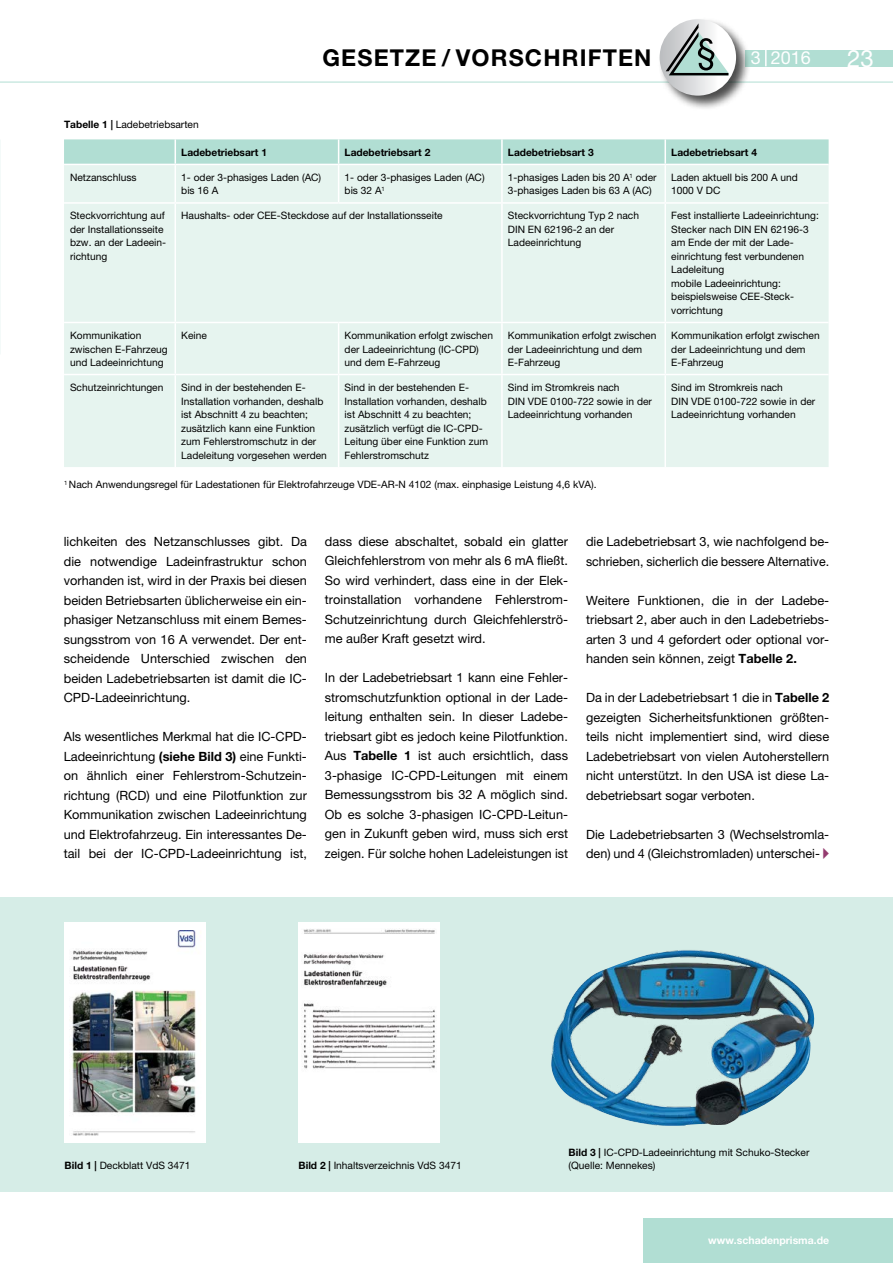
<style>
.page{position:relative;width:893px;height:1263px;background:#fff}
.page>*{position:absolute;margin:0;border:0;box-sizing:border-box;transform-origin:0 0}
.t1{font:24px "Helvetica Neue";color:#fff}
.t2{font:700 23.25px "Helvetica Neue";color:#000}
.t3{font:18px "Helvetica Neue";color:#fff}
.t4{font:12.75px/19.5px "Helvetica Neue";color:#000;text-align:justify}
.t5{font:700 10.5px "Helvetica Neue";color:#fff}
.t6{font:10.2px/13.5px "Helvetica Neue";color:#000}
.t7{font:700 10.2px "Helvetica Neue";color:#000}
.s1{font-weight:700}
.s2{font-family:"European Pi Three";color:#953b6f}
</style>
<div class="page">
<hr style="left:0;top:82px;width:893px;height:1px;background:#b1ded3">
<div style="left:0;top:897px;width:893px;height:294px;background:#d6ede7"></div>
<div style="left:745px;top:50px;width:148px;height:16px;background:#b1ded3"></div>
<div style="left:657px;top:17px;width:94px;height:94px;background:#000;opacity:.7"></div>
<svg style="left:660px;top:19px;width:76px;height:77px"></svg>
<div style="left:644px;top:1219px;width:249px;height:44px;background:#b1ded3"></div>
<svg style="left:765px;top:50px;width:2px;height:16px"></svg>
<svg style="left:666px;top:23px;width:62px;height:52px"></svg>
<img style="left:551px;top:950px;width:264px;height:176px">
<div style="left:65px;top:923px;width:141px;height:220px;background:#fff"></div>
<img style="left:71px;top:930px;width:125px;height:206px">
<div style="left:299px;top:923px;width:141px;height:220px;background:#fff"></div>
<img style="left:303px;top:929px;width:133px;height:140px">
<div style="left:64px;top:165px;width:765px;height:302px;background:#e6f4ef"></div>
<svg style="left:64px;top:139px;width:765px;height:25px;background:#b3dfd4"></svg>
<hr style="left:501px;top:139px;width:2px;height:25px;background:#fff">
<hr style="left:664px;top:139px;width:2px;height:25px;background:#fff">
<hr style="left:175px;top:165px;width:1px;height:37px;background:#fff">
<hr style="left:338px;top:165px;width:1px;height:37px;background:#fff">
<hr style="left:501px;top:165px;width:2px;height:37px;background:#fff">
<hr style="left:664px;top:165px;width:2px;height:37px;background:#fff">
<hr style="left:64px;top:202px;width:111px;height:2px;background:#fff">
<hr style="left:175px;top:202px;width:164px;height:2px;background:#fff">
<hr style="left:175px;top:204px;width:1px;height:118px;background:#fff">
<hr style="left:339px;top:202px;width:163px;height:2px;background:#fff">
<hr style="left:502px;top:202px;width:163px;height:2px;background:#fff">
<hr style="left:501px;top:204px;width:2px;height:118px;background:#fff">
<hr style="left:665px;top:202px;width:164px;height:2px;background:#fff">
<hr style="left:664px;top:204px;width:2px;height:118px;background:#fff">
<hr style="left:64px;top:322px;width:111px;height:1px;background:#fff">
<hr style="left:175px;top:322px;width:164px;height:1px;background:#fff">
<hr style="left:175px;top:323px;width:1px;height:51px;background:#fff">
<hr style="left:339px;top:322px;width:163px;height:1px;background:#fff">
<hr style="left:338px;top:323px;width:1px;height:51px;background:#fff">
<hr style="left:502px;top:322px;width:163px;height:1px;background:#fff">
<hr style="left:501px;top:323px;width:2px;height:51px;background:#fff">
<hr style="left:665px;top:322px;width:164px;height:1px;background:#fff">
<hr style="left:664px;top:323px;width:2px;height:51px;background:#fff">
<hr style="left:64px;top:374px;width:111px;height:1px;background:#fff">
<hr style="left:175px;top:374px;width:164px;height:1px;background:#fff">
<hr style="left:175px;top:375px;width:1px;height:92px;background:#fff">
<hr style="left:339px;top:374px;width:163px;height:1px;background:#fff">
<hr style="left:338px;top:375px;width:1px;height:92px;background:#fff">
<hr style="left:502px;top:374px;width:163px;height:1px;background:#fff">
<hr style="left:501px;top:375px;width:2px;height:92px;background:#fff">
<hr style="left:665px;top:374px;width:164px;height:1px;background:#fff">
<hr style="left:664px;top:375px;width:2px;height:92px;background:#fff">
<p class="t6" style="left:64px;top:117px;width:136px"><span class="s1">Tabelle 1 |</span> Ladebetriebsarten</p>
<p class="t2" style="left:322px;top:43px;width:16px">gesetze</p>
<p class="t2" style="left:442px;top:43px;width:136px">/ vorschriften</p>
<p class="t3" style="left:751px;top:47px;width:62px">3 2016</p>
<p class="t1" style="left:847px;top:44px;width:28px">23</p>
<p class="t7" style="left:181px;top:146px;width:87px">Ladebetriebsart 1</p>
<p class="t7" style="left:345px;top:146px;width:87px">Ladebetriebsart 2</p>
<p class="t7" style="left:508px;top:146px;width:87px">Ladebetriebsart 3</p>
<p class="t7" style="left:671px;top:146px;width:87px">Ladebetriebsart 4</p>
<p class="t6" style="left:70px;top:170px;width:68px">Netzanschluss</p>
<p class="t6" style="left:181px;top:170px;width:141px">1- oder 3-phasiges Laden (AC) bis 16 A</p>
<p class="t6" style="left:345px;top:170px;width:141px">1- oder 3-phasiges Laden (AC) bis 32 A<sup>1</sup></p>
<p class="t6" style="left:508px;top:170px;width:150px">1-phasiges Laden bis 20 A<sup>1</sup> oder<br>3-phasiges Laden bis 63 A (AC)</p>
<p class="t6" style="left:671px;top:170px;width:128px">Laden aktuell bis 200 A und<br>1000 V DC</p>
<p class="t6" style="left:70px;top:209px;width:98px">Steckvorrichtung auf der Installationsseite bzw. an der Ladeein&shy;richtung</p>
<p class="t6" style="left:181px;top:209px;width:263px">Haushalts- oder CEE-Steckdose auf der Installationsseite</p>
<p class="t6" style="left:508px;top:209px;width:133px">Steckvorrichtung Typ 2 nach<br>DIN EN 62196-2 an der<br>Ladeeinrichtung</p>
<p class="t6" style="left:671px;top:209px;width:149px">Fest installierte Ladeeinrichtung:<br>Stecker nach DIN EN 62196-3 am Ende der mit der Lade&shy;einrichtung fest verbundenen<br>Ladeleitung<br>mobile Ladeeinrichtung: beispielsweise CEE-Steck&shy;vorrichtung</p>
<p class="t6" style="left:70px;top:328px;width:99px">Kommunikation zwischen E-Fahrzeug und Ladeeinrichtung</p>
<p class="t6" style="left:181px;top:328px;width:27px">Keine</p>
<p class="t6" style="left:345px;top:328px;width:150px">Kommunikation erfolgt zwischen der Ladeeinrichtung (IC-CPD) und dem E-Fahrzeug</p>
<p class="t6" style="left:508px;top:328px;width:150px">Kommunikation erfolgt zwischen der Ladeeinrichtung und dem<br>E-Fahrzeug</p>
<p class="t6" style="left:671px;top:328px;width:150px">Kommunikation erfolgt zwischen der Ladeeinrichtung und dem<br>E-Fahrzeug</p>
<p class="t6" style="left:70px;top:381px;width:95px">Schutzeinrichtungen</p>
<p class="t6" style="left:181px;top:381px;width:147px">Sind in der bestehenden E-<br>Installation vorhanden, deshalb ist Abschnitt 4 zu beachten; zusätzlich kann eine Funktion zum Fehlerstromschutz in der<br>Ladeleitung vorgesehen werden</p>
<p class="t6" style="left:345px;top:381px;width:145px">Sind in der bestehenden E-<br>Installation vorhanden, deshalb ist Abschnitt 4 zu beachten; zusätzlich verfügt die IC-CPD-<br>Leitung über eine Funktion zum<br>Fehlerstromschutz</p>
<p class="t6" style="left:508px;top:381px;width:145px">Sind im Stromkreis nach<br>DIN VDE 0100-722 sowie in der<br>Ladeeinrichtung vorhanden</p>
<p class="t6" style="left:671px;top:380px;width:145px">Sind im Stromkreis nach<br>DIN VDE 0100-722 sowie in der<br>Ladeeinrichtung vorhanden</p>
<p class="t6" style="left:64px;top:477px;width:534px"><sup>1</sup> Nach Anwendungsregel für Ladestationen für Elektrofahrzeuge VDE-AR-N 4102 (max. einphasige Leistung 4,6 kVA).</p>
<p class="t4" style="left:64px;top:532px;width:245px">lichkeiten des Netzanschlusses gibt. Da die notwendige Ladeinfrastruktur schon vorhanden ist, wird in der Praxis bei diesen beiden Betriebsarten üblicherweise ein ein&shy;phasiger Netzanschluss mit einem Bemes&shy;sungsstrom von 16 A verwendet. Der ent&shy;scheidende Unterschied zwischen den beiden Ladebetriebsarten ist damit die IC-CPD-Ladeeinrichtung.</p>
<p class="t4" style="left:64px;top:727px;width:245px">Als wesentliches Merkmal hat die IC-CPD-Ladeeinrichtung <span class="s1">(siehe Bild 3)</span> eine Funkti&shy;on ähnlich einer Fehlerstrom-Schutzein&shy;richtung (RCD) und eine Pilotfunktion zur Kommunikation zwischen Ladeeinrichtung und Elektrofahrzeug. Ein interessantes De&shy;tail bei der IC-CPD-Ladeeinrichtung ist,</p>
<p class="t4" style="left:325px;top:531px;width:245px">dass diese abschaltet, sobald ein glatter Gleichfehlerstrom von mehr als 6 mA fließt.<br>So wird verhindert, dass eine in der Elek&shy;troinstallation vorhandene Fehlerstrom-Schutzeinrichtung durch Gleichfehlerströ&shy;me außer Kraft gesetzt wird.</p>
<p class="t4" style="left:325px;top:668px;width:245px">In der Ladebetriebsart 1 kann eine Fehler&shy;stromschutzfunktion optional in der Lade&shy;leitung enthalten sein. In dieser Ladebe&shy;triebsart gibt es jedoch keine Pilotfunktion.<br>Aus <span class="s1">Tabelle 1</span> ist auch ersichtlich, dass 3-phasige IC-CPD-Leitungen mit einem Bemessungsstrom bis 32 A möglich sind.<br>Ob es solche 3-phasigen IC-CPD-Leitun&shy;gen in Zukunft geben wird, muss sich erst zeigen. Für solche hohen Ladeleistungen ist</p>
<p class="t4" style="left:586px;top:532px;width:245px">die Ladebetriebsart 3, wie nachfolgend be&shy;schrieben, sicherlich die bessere Alternative.</p>
<p class="t4" style="left:586px;top:590px;width:245px">Weitere Funktionen, die in der Ladebe&shy;triebsart 2, aber auch in den Ladebetriebs&shy;arten 3 und 4 gefordert oder optional vor&shy;handen sein können, zeigt <span class="s1">Tabelle 2.</span></p>
<p class="t4" style="left:586px;top:688px;width:245px">Da in der Ladebetriebsart 1 die in <span class="s1">Tabelle 2 </span>gezeigten Sicherheitsfunktionen größten&shy;teils nicht implementiert sind, wird diese Ladebetriebsart von vielen Autoherstellern nicht unterstützt. In den USA ist diese La&shy;debetriebsart sogar verboten.</p>
<p class="t4" style="left:586px;top:824px;width:245px">Die Ladebetriebsarten 3 (Wechselstromla&shy;den) und 4 (Gleichstromladen) unterschei- <span class="s2">A</span></p>
<p class="t6" style="left:65px;top:1158px;width:128px"><span class="s1">Bild 1 |</span> Deckblatt VdS 3471</p>
<p class="t6" style="left:299px;top:1158px;width:165px"><span class="s1">Bild 2 |</span> Inhaltsverzeichnis VdS 3471</p>
<p class="t6" style="left:569px;top:1145px;width:242px"><span class="s1">Bild 3 |</span> IC-CPD-Ladeeinrichtung mit Schuko-Stecker (Quelle: Mennekes)</p>
<p class="t5" style="left:708px;top:1233px;width:122px">www.schadenprisma.de</p>
</div>
